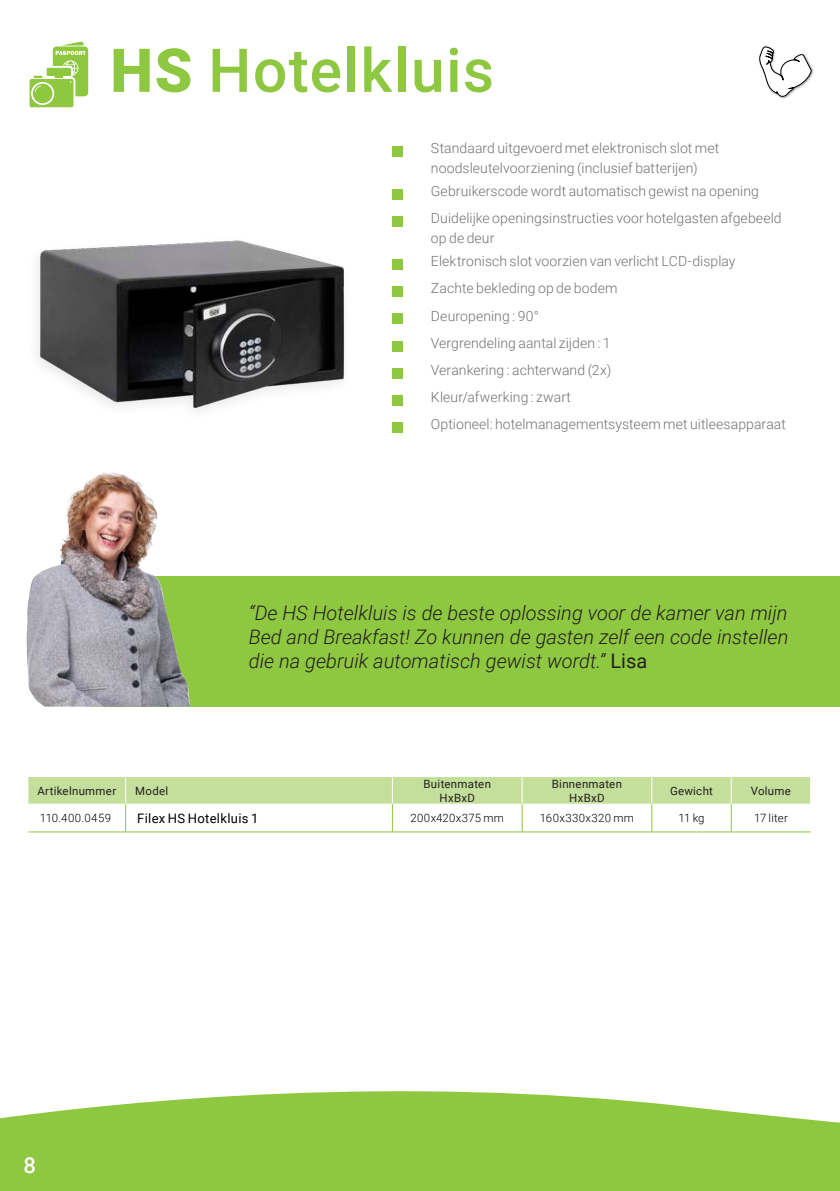
<style>
.page{position:relative;width:840px;height:1191px;background:#fff}
.page>*{position:absolute;margin:0;border:0;box-sizing:border-box;transform-origin:0 0}
.sistec_lampertz_subk{font:500 60.6px "Roboto";letter-spacing:.025em;color:#8ec740}
.t1{font:500 22px "Roboto";color:#fff}
.t2{font:italic 300 20px/24px "Roboto";color:#231f20;text-align:justify}
.Tabel_kluizencatalog{font:300 14px "Roboto";letter-spacing:.005em;color:#717275}
.tabel_tekst_linkslij{font:13px "Roboto";letter-spacing:.02em;color:#000}
.Tabelkop_gecentreerd{font:11.4px "Roboto";letter-spacing:.025em;color:#231f20}
.tabeltekst_gecentree{font:300 11.4px "Roboto";letter-spacing:.025em;color:#000}
.tabel_tekst_linkslij-2{font:300 11.4px "Roboto";letter-spacing:.04em;color:#000}
.Tabelkop_linkslijnen{font:11.4px "Roboto";letter-spacing:.03em;color:#231f20}
.s1{font-weight:900}
.s2{font-weight:400;font-style:normal}
</style>
<div class="page">
<svg style="left:30px;top:41px;width:58px;height:66px"></svg>
<svg style="left:28px;top:832px;width:782px;height:1px"></svg>
<svg style="left:28px;top:777px;width:782px;height:54px"></svg>
<hr style="left:28px;top:831px;width:98px;height:1px;background:#8ec740">
<hr style="left:126px;top:831px;width:266px;height:1px;background:#8ec740">
<hr style="left:392px;top:831px;width:130px;height:1px;background:#8ec740">
<hr style="left:522px;top:831px;width:129px;height:1px;background:#8ec740">
<hr style="left:651px;top:831px;width:79px;height:1px;background:#8ec740">
<hr style="left:730px;top:831px;width:80px;height:1px;background:#8ec740">
<img style="left:37px;top:240px;width:308px;height:170px">
<div style="left:91px;top:576px;width:748px;height:131px;background:#8ec740"></div>
<div style="left:392px;top:146px;width:11px;height:10px;background:#8ec740"></div>
<div style="left:392px;top:189px;width:11px;height:10px;background:#8ec740"></div>
<div style="left:392px;top:216px;width:11px;height:11px;background:#8ec740"></div>
<div style="left:392px;top:259px;width:11px;height:11px;background:#8ec740"></div>
<div style="left:392px;top:286px;width:11px;height:11px;background:#8ec740"></div>
<div style="left:392px;top:314px;width:11px;height:10px;background:#8ec740"></div>
<div style="left:392px;top:341px;width:11px;height:10px;background:#8ec740"></div>
<div style="left:392px;top:368px;width:11px;height:10px;background:#8ec740"></div>
<div style="left:392px;top:395px;width:11px;height:11px;background:#8ec740"></div>
<div style="left:392px;top:422px;width:11px;height:11px;background:#8ec740"></div>
<div style="left:757px;top:45px;width:56px;height:54px;background:#231f20;opacity:.4"></div>
<svg style="left:757px;top:46px;width:55px;height:52px"></svg>
<img style="left:26px;top:472px;width:165px;height:234px">
<svg style="left:0;top:1091px;width:839px;height:100px;background:#99cc54"></svg>
<p class="sistec_lampertz_subk" style="left:110px;top:28px;width:385px"><span class="s1">HS</span> Hotelkluis</p>
<p class="Tabel_kluizencatalog" style="left:430px;top:138px;width:289px">Standaard uitgevoerd met elektronisch slot met</p>
<p class="Tabel_kluizencatalog" style="left:430px;top:158px;width:268px">noodsleutelvoorziening (inclusief batterijen)</p>
<p class="Tabel_kluizencatalog" style="left:430px;top:181px;width:329px">Gebruikerscode wordt automatisch gewist na opening</p>
<p class="Tabel_kluizencatalog" style="left:430px;top:208px;width:352px">Duidelijke openingsinstructies voor hotelgasten afgebeeld</p>
<p class="Tabel_kluizencatalog" style="left:430px;top:228px;width:65px">op de deur</p>
<p class="Tabel_kluizencatalog" style="left:430px;top:251px;width:306px">Elektronisch slot voorzien van verlicht LCD-display</p>
<p class="Tabel_kluizencatalog" style="left:430px;top:279px;width:188px">Zachte bekleding op de bodem</p>
<p class="Tabel_kluizencatalog" style="left:430px;top:306px;width:109px">Deuropening : 90°</p>
<p class="Tabel_kluizencatalog" style="left:430px;top:333px;width:181px">Vergrendeling aantal zijden : 1</p>
<p class="Tabel_kluizencatalog" style="left:430px;top:360px;width:182px">Verankering : achterwand (2x)</p>
<p class="Tabel_kluizencatalog" style="left:430px;top:387px;width:142px">Kleur/afwerking : zwart</p>
<p class="Tabel_kluizencatalog" style="left:430px;top:415px;width:356px">Optioneel: hotelmanagementsysteem met uitleesapparaat</p>
<p class="Tabelkop_gecentreerd" style="left:37px;top:782px;width:80px">Artikelnummer</p>
<p class="Tabelkop_linkslijnen" style="left:135px;top:782px;width:35px">Model</p>
<p class="t2" style="left:249px;top:600px;width:541px">“De HS Hotelkluis is de beste oplossing voor de kamer van mijn Bed and Breakfast! Zo kunnen de gasten zelf een code instellen die na gebruik automatisch gewist wordt.” <span class="s2">Lisa</span></p>
<p class="Tabelkop_gecentreerd" style="left:423px;top:776px;width:69px">Buitenmaten</p>
<p class="Tabelkop_gecentreerd" style="left:439px;top:789px;width:37px">HxBxD</p>
<p class="Tabelkop_gecentreerd" style="left:551px;top:776px;width:72px">Binnenmaten</p>
<p class="Tabelkop_gecentreerd" style="left:569px;top:789px;width:37px">HxBxD</p>
<p class="Tabelkop_gecentreerd" style="left:669px;top:782px;width:44px">Gewicht</p>
<p class="Tabelkop_gecentreerd" style="left:750px;top:782px;width:41px">Volume</p>
<p class="tabel_tekst_linkslij-2" style="left:40px;top:810px;width:73px">110.400.0459</p>
<p class="tabel_tekst_linkslij" style="left:137px;top:809px;width:123px">Filex HS Hotelkluis 1</p>
<p class="tabeltekst_gecentree" style="left:410px;top:810px;width:95px">200x420x375 mm</p>
<p class="tabeltekst_gecentree" style="left:539px;top:810px;width:95px">160x330x320 mm</p>
<p class="tabeltekst_gecentree" style="left:678px;top:810px;width:28px">11 kg</p>
<p class="tabeltekst_gecentree" style="left:753px;top:810px;width:35px">17 liter</p>
<h2 class="t1" style="left:23px;top:1149px;width:14px">8</h2>
</div>
